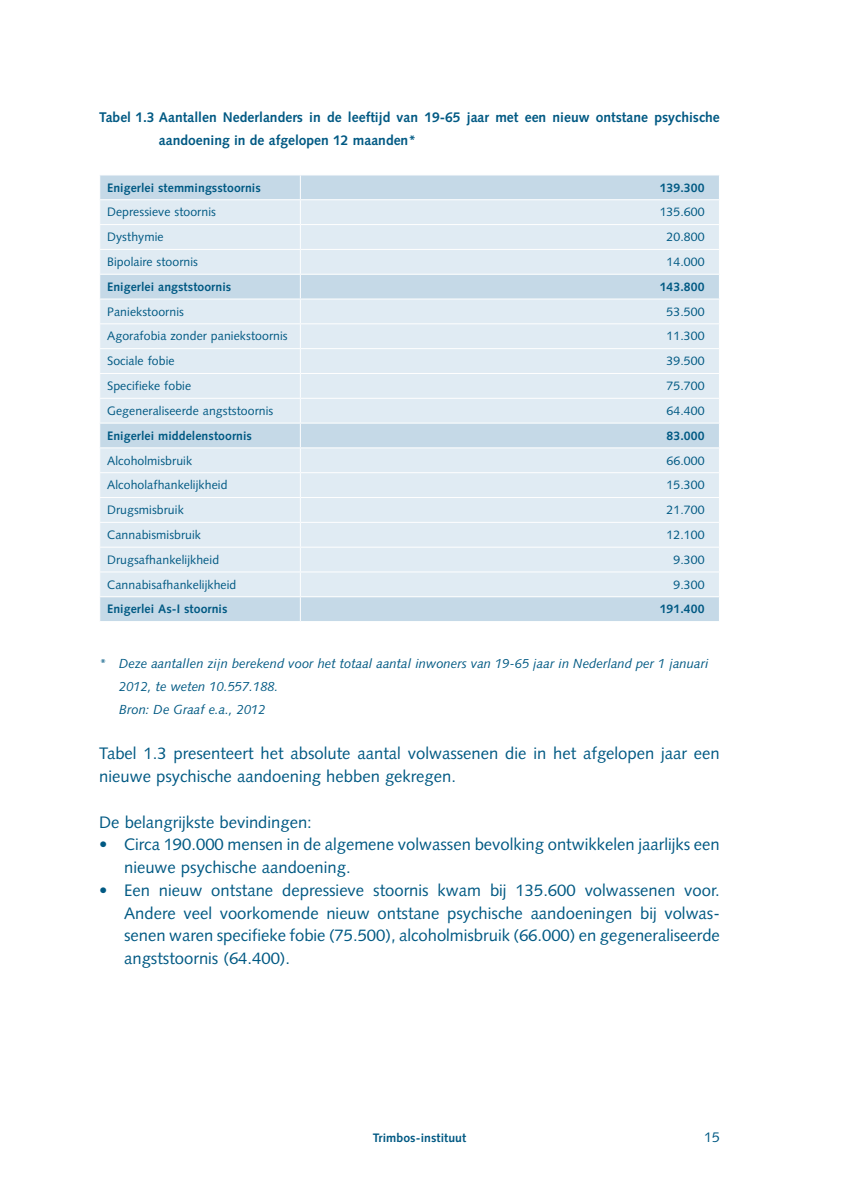
<style>
.page{position:relative;width:844px;height:1191px;background:#fff}
.page>*{position:absolute;margin:0;border:0;box-sizing:border-box;transform-origin:0 0}
.t1{font:16.62px/22.8px "Syntax LT Std";color:#005983}
.t2{font:700 14px/22.8px "Syntax LT Std";color:#005983}
.t3{font:14px "Syntax LT Std";color:#005983}
.t4{font:italic 13.12px/22.8px "Syntax LT Std";color:#005983}
.t5{font:12.25px "Syntax LT Std";letter-spacing:.005em;color:#005983}
.t6{font:700 12.25px "Syntax LT Std";letter-spacing:.005em;color:#005983}
</style>
<div class="page">
<div style="left:100px;top:175px;width:618px;height:446px;background:#c5d9e7"></div>
<svg style="left:100px;top:200px;width:618px;height:396px;background:#dde9f1"></svg>
<hr style="left:99px;top:199px;width:201px;height:1px;background:#fff">
<hr style="left:300px;top:199px;width:419px;height:1px;background:#fff">
<hr style="left:99px;top:224px;width:201px;height:1px;background:#fff">
<hr style="left:300px;top:224px;width:419px;height:1px;background:#fff">
<hr style="left:99px;top:249px;width:201px;height:1px;background:#fff">
<hr style="left:300px;top:249px;width:419px;height:1px;background:#fff">
<hr style="left:99px;top:274px;width:201px;height:1px;background:#fff">
<hr style="left:300px;top:274px;width:419px;height:1px;background:#fff">
<hr style="left:99px;top:298px;width:201px;height:1px;background:#fff">
<hr style="left:300px;top:298px;width:419px;height:1px;background:#fff">
<hr style="left:99px;top:323px;width:201px;height:1px;background:#fff">
<hr style="left:300px;top:323px;width:419px;height:1px;background:#fff">
<hr style="left:99px;top:348px;width:201px;height:1px;background:#fff">
<hr style="left:300px;top:348px;width:419px;height:1px;background:#fff">
<hr style="left:99px;top:373px;width:201px;height:1px;background:#fff">
<hr style="left:300px;top:373px;width:419px;height:1px;background:#fff">
<hr style="left:99px;top:398px;width:201px;height:1px;background:#fff">
<hr style="left:300px;top:398px;width:419px;height:1px;background:#fff">
<hr style="left:99px;top:422px;width:201px;height:1px;background:#fff">
<hr style="left:300px;top:422px;width:419px;height:1px;background:#fff">
<hr style="left:99px;top:447px;width:201px;height:1px;background:#fff">
<hr style="left:300px;top:447px;width:419px;height:1px;background:#fff">
<hr style="left:99px;top:472px;width:201px;height:1px;background:#fff">
<hr style="left:300px;top:472px;width:419px;height:1px;background:#fff">
<hr style="left:99px;top:497px;width:201px;height:1px;background:#fff">
<hr style="left:300px;top:497px;width:419px;height:1px;background:#fff">
<hr style="left:99px;top:522px;width:201px;height:1px;background:#fff">
<hr style="left:300px;top:522px;width:419px;height:1px;background:#fff">
<hr style="left:99px;top:547px;width:201px;height:1px;background:#fff">
<hr style="left:300px;top:547px;width:419px;height:1px;background:#fff">
<hr style="left:99px;top:571px;width:201px;height:1px;background:#fff">
<hr style="left:300px;top:571px;width:419px;height:1px;background:#fff">
<hr style="left:99px;top:596px;width:201px;height:1px;background:#fff">
<hr style="left:300px;top:596px;width:419px;height:1px;background:#fff">
<svg style="left:300px;top:175px;width:1px;height:446px"></svg>
<svg style="left:718px;top:175px;width:1px;height:446px"></svg>
<p class="t2" style="left:159px;top:106px;width:562px;text-indent:-60px">Tabel 1.3 Aantallen Nederlanders in de leeftijd van 19-65 jaar met een nieuw ontstane psychische aandoening in de afgelopen 12 maanden*</p>
<p class="t6" style="left:107px;top:180px;width:155px">Enigerlei stemmingsstoornis</p>
<p class="t6" style="left:659px;top:180px;width:46px">139.300</p>
<p class="t5" style="left:107px;top:205px;width:110px">Depressieve stoornis</p>
<p class="t5" style="left:659px;top:205px;width:46px">135.600</p>
<p class="t5" style="left:107px;top:230px;width:58px">Dysthymie</p>
<p class="t5" style="left:666px;top:230px;width:39px">20.800</p>
<p class="t5" style="left:107px;top:254px;width:92px">Bipolaire stoornis</p>
<p class="t5" style="left:666px;top:254px;width:39px">14.000</p>
<p class="t6" style="left:107px;top:280px;width:126px">Enigerlei angststoornis</p>
<p class="t6" style="left:659px;top:280px;width:46px">143.800</p>
<p class="t5" style="left:107px;top:304px;width:78px">Paniekstoornis</p>
<p class="t5" style="left:666px;top:304px;width:39px">53.500</p>
<p class="t5" style="left:107px;top:329px;width:182px">Agorafobia zonder paniekstoornis</p>
<p class="t5" style="left:666px;top:329px;width:39px">11.300</p>
<p class="t5" style="left:107px;top:354px;width:69px">Sociale fobie</p>
<p class="t5" style="left:666px;top:354px;width:39px">39.500</p>
<p class="t5" style="left:107px;top:379px;width:85px">Specifieke fobie</p>
<p class="t5" style="left:666px;top:379px;width:39px">75.700</p>
<p class="t5" style="left:107px;top:403px;width:168px">Gegeneraliseerde angststoornis</p>
<p class="t5" style="left:666px;top:403px;width:39px">64.400</p>
<p class="t6" style="left:107px;top:428px;width:146px">Enigerlei middelenstoornis</p>
<p class="t6" style="left:666px;top:428px;width:39px">83.000</p>
<p class="t5" style="left:107px;top:453px;width:86px">Alcoholmisbruik</p>
<p class="t5" style="left:666px;top:453px;width:39px">66.000</p>
<p class="t5" style="left:107px;top:478px;width:122px">Alcoholafhankelijkheid</p>
<p class="t5" style="left:666px;top:478px;width:39px">15.300</p>
<p class="t5" style="left:107px;top:503px;width:78px">Drugsmisbruik</p>
<p class="t5" style="left:666px;top:503px;width:39px">21.700</p>
<p class="t5" style="left:107px;top:527px;width:95px">Cannabismisbruik</p>
<p class="t5" style="left:666px;top:527px;width:39px">12.100</p>
<p class="t5" style="left:107px;top:552px;width:113px">Drugsafhankelijkheid</p>
<p class="t5" style="left:673px;top:552px;width:32px">9.300</p>
<p class="t5" style="left:107px;top:577px;width:131px">Cannabisafhankelijkheid</p>
<p class="t5" style="left:673px;top:577px;width:32px">9.300</p>
<p class="t6" style="left:107px;top:602px;width:122px">Enigerlei As-I stoornis</p>
<p class="t6" style="left:659px;top:602px;width:46px">191.400</p>
<p class="t4" style="left:119px;top:652px;width:591px;text-indent:-20px">* Deze aantallen zijn berekend voor het totaal aantal inwoners van 19-65 jaar in Nederland per 1 januari<br>2012, te weten 10.557.188.<br>Bron: De Graaf e.a., 2012</p>
<p class="t1" style="left:99px;top:742px;width:622px">Tabel 1.3 presenteert het absolute aantal volwassenen die in het afgelopen jaar een nieuwe psychische aandoening hebben gekregen.</p>
<p class="t1" style="left:99px;top:810px;width:214px">De belangrijkste bevindingen:</p>
<p class="t1" style="left:124px;top:833px;width:597px;text-indent:-25px">• Circa 190.000 mensen in de algemene volwassen bevolking ontwikkelen jaarlijks een nieuwe psychische aandoening.</p>
<p class="t1" style="left:124px;top:878px;width:597px;text-align:justify;text-indent:-25px">• Een nieuw ontstane depressieve stoornis kwam bij 135.600 volwassenen voor.<br>Andere veel voorkomende nieuw ontstane psychische aandoeningen bij volwas&shy;senen waren specifieke fobie (75.500), alcoholmisbruik (66.000) en gegeneraliseerde angststoornis (64.400).</p>
<p class="t6" style="left:372px;top:1131px;width:95px">Trimbos-instituut</p>
<p class="t3" style="left:704px;top:1129px;width:17px">15</p>
</div>
